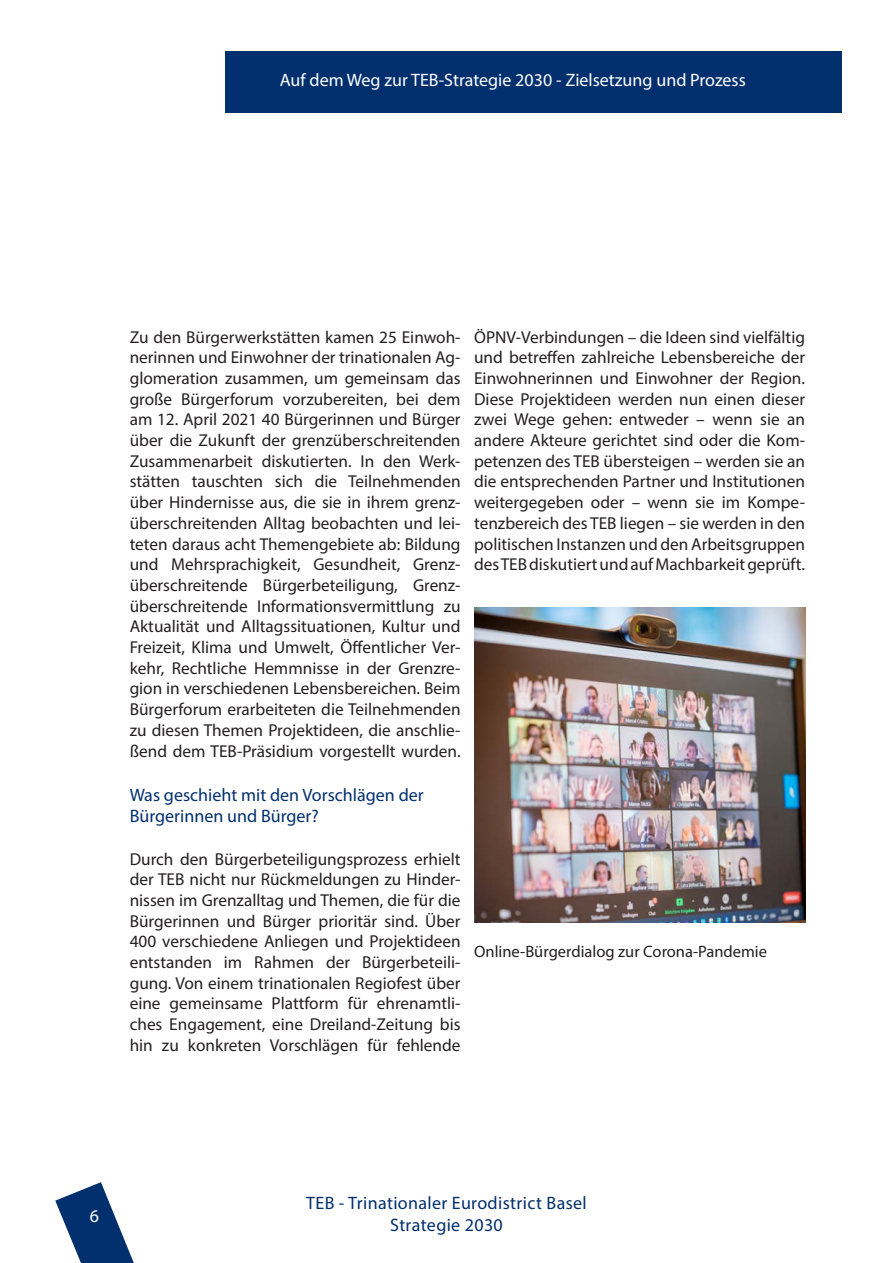
<style>
.page{position:relative;width:893px;height:1263px;background:#fff}
.page>*{position:absolute;margin:0;border:0;box-sizing:border-box;transform-origin:0 0}
.t1{font:18px "Myriad Pro";color:#fff}
.t2{font:18px/21.6px "Myriad Pro";color:#022f6e}
.t3{font:18px "Myriad Pro";letter-spacing:.02em;color:#022f6e}
.t4{font:17.25px/20.7px "Myriad Pro";color:#231f20;text-align:justify}
.t5{font:16.5px "Myriad Pro";color:#231f20}
</style>
<div class="page">
<svg style="left:55px;top:1182px;width:79px;height:81px"></svg>
<div style="left:226px;top:51px;width:616px;height:62px;background:#022f6e"></div>
<img style="left:474px;top:607px;width:331px;height:316px">
<p class="t1" style="left:280px;top:69px;width:468px">Auf dem Weg zur TEB-Strategie 2030 - Zielsetzung und Prozess</p>
<p class="t4" style="left:130px;top:326px;width:332px">Zu den Bürgerwerkstätten kamen 25 Einwoh&shy;nerinnen und Einwohner der trinationalen Ag&shy;glomeration zusammen, um gemeinsam das große Bürgerforum vorzubereiten, bei dem am 12. April 2021 40 Bürgerinnen und Bürger über die Zukunft der grenzüberschreitenden Zusammenarbeit diskutierten. In den Werk&shy;stätten tauschten sich die Teilnehmenden über Hindernisse aus, die sie in ihrem grenz&shy;überschreitenden Alltag beobachten und lei&shy;teten daraus acht Themengebiete ab: Bildung und Mehrsprachigkeit, Gesundheit, Grenz&shy;überschreitende Bürgerbeteiligung, Grenz&shy;überschreitende Informationsvermittlung zu Aktualität und Alltagssituationen, Kultur und Freizeit, Klima und Umwelt, Öffentlicher Ver&shy;kehr, Rechtliche Hemmnisse in der Grenzre&shy;gion in verschiedenen Lebensbereichen. Beim Bürgerforum erarbeiteten die Teilnehmenden zu diesen Themen Projektideen, die anschlie&shy;ßend dem TEB-Präsidium vorgestellt wurden.</p>
<p class="t2" style="left:130px;top:783px;width:296px">Was geschieht mit den Vorschlägen der<br>Bürgerinnen und Bürger?</p>
<p class="t4" style="left:130px;top:848px;width:332px">Durch den Bürgerbeteiligungsprozess erhielt der TEB nicht nur Rückmeldungen zu Hinder&shy;nissen im Grenzalltag und Themen, die für die Bürgerinnen und Bürger prioritär sind. Über 400 verschiedene Anliegen und Projektideen entstanden im Rahmen der Bürgerbeteili&shy;gung. Von einem trinationalen Regiofest über eine gemeinsame Plattform für ehrenamtli&shy;ches Engagement, eine Dreiland-Zeitung bis hin zu konkreten Vorschlägen für fehlende</p>
<p class="t4" style="left:474px;top:326px;width:332px">ÖPNV-Verbindungen – die Ideen sind vielfältig und betreffen zahlreiche Lebensbereiche der Einwohnerinnen und Einwohner der Region.<br>Diese Projektideen werden nun einen dieser zwei Wege gehen: entweder – wenn sie an andere Akteure gerichtet sind oder die Kom&shy;petenzen des TEB übersteigen – werden sie an die entsprechenden Partner und Institutionen weitergegeben oder – wenn sie im Kompe&shy;tenzbereich des TEB liegen – sie werden in den politischen Instanzen und den Arbeitsgruppen des TEB diskutiert und auf Machbarkeit geprüft.</p>
<p class="t5" style="left:474px;top:941px;width:294px">Online-Bürgerdialog zur Corona-Pandemie</p>
<p class="t3" style="left:306px;top:1192px;width:282px">TEB - Trinationaler Eurodistrict Basel</p>
<p class="t1" style="left:90px;top:1204px;width:11px">6</p>
<p class="t1" style="left:83px;top:1210px;width:11px">6</p>
<p class="t3" style="left:390px;top:1213px;width:114px">Strategie 2030</p>
</div>
